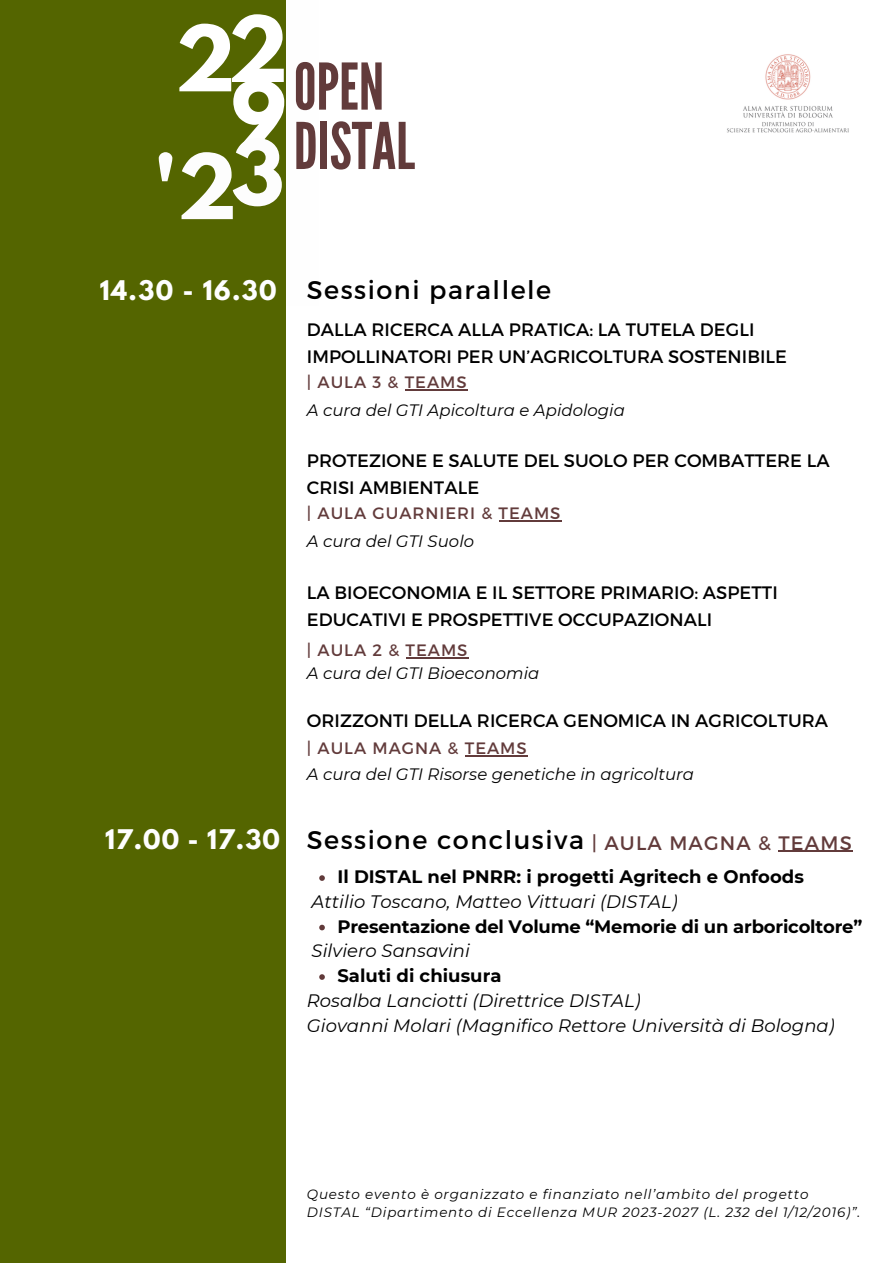
<style>
.page{position:relative;width:893px;height:1264px;background:#fff}
.page>*{position:absolute;margin:0;border:0;box-sizing:border-box;transform-origin:0 0}
.t1{font:700 80.55px "League Spartan";color:#fff}
.t2{font:700 80.1px "League Spartan";color:#fff}
.t3{font:700 79.65px "League Spartan";color:#fdfdfd}
.t4{font:64.2px "League Gothic";color:#623b3b}
.t5{font:25.5px "Montserrat";letter-spacing:.06em;color:#000}
.t6{font:700 24px "League Spartan";letter-spacing:.055em;color:#fefefe}
.t7{font:19.5px "Montserrat";letter-spacing:.06em;color:#623b3b}
.t8{font:18px/27px "Montserrat";letter-spacing:.005em;color:#000}
.t9{font:italic 18px "Montserrat";letter-spacing:.005em;color:#000}
.t10{font:700 18px "Montserrat";letter-spacing:.005em;color:#000}
.t11{font:italic 16.5px "Montserrat";letter-spacing:.005em;color:#000}
.t12{font:16.5px "Montserrat";letter-spacing:.06em;color:#623b3b}
.t13{font:italic 13.5px/18px "Montserrat";letter-spacing:.06em;color:#000}
</style>
<div class="page">
<div style="left:0;top:0;width:280px;height:1262px;background:#546500"></div>
<img style="left:727px;top:54px;width:121px;height:78px">
<div style="left:280px;top:0;width:6px;height:1262px;background:#546500"></div>
<div style="left:0;top:12px;width:280px;height:293px;background:#546500"></div>
<hr style="left:405px;top:389px;width:62px;height:1px;background:#623b3b">
<hr style="left:498px;top:520px;width:63px;height:1px;background:#623b3b">
<hr style="left:405px;top:657px;width:63px;height:1px;background:#623b3b">
<svg style="left:319px;top:875px;width:6px;height:5px"></svg>
<svg style="left:319px;top:924px;width:6px;height:6px"></svg>
<svg style="left:319px;top:974px;width:6px;height:5px"></svg>
<hr style="left:778px;top:850px;width:74px;height:2px;background:#623b3b">
<hr style="left:465px;top:755px;width:62px;height:1px;background:#623b3b">
<p class="t1" style="left:175px;top:19px;width:62px">2</p>
<p class="t1" style="left:227px;top:9px;width:62px">2</p>
<p class="t2" style="left:231px;top:74px;width:57px">9</p>
<p class="t3" style="left:231px;top:133px;width:54px">3</p>
<p class="t3" style="left:154px;top:147px;width:85px">'2</p>
<p class="t4" style="left:294px;top:50px;width:92px">OPEN</p>
<p class="t4" style="left:294px;top:109px;width:123px">DISTAL</p>
<p class="t6" style="left:100px;top:278px;width:178px">14.30 - 16.30</p>
<p class="t5" style="left:307px;top:273px;width:246px">Sessioni parallele</p>
<p class="t8" style="left:307px;top:315px;width:481px">DALLA RICERCA ALLA PRATICA: LA TUTELA DEGLI<br>IMPOLLINATORI PER UN’AGRICOLTURA SOSTENIBILE</p>
<p class="t12" style="left:307px;top:371px;width:161px">| AULA 3 &amp; TEAMS</p>
<p class="t11" style="left:307px;top:400px;width:319px">A cura del GTI Apicoltura e Apidologia</p>
<p class="t8" style="left:307px;top:446px;width:524px">PROTEZIONE E SALUTE DEL SUOLO PER COMBATTERE LA<br>CRISI AMBIENTALE</p>
<p class="t12" style="left:307px;top:502px;width:255px">| AULA GUARNIERI &amp; TEAMS</p>
<p class="t11" style="left:307px;top:531px;width:169px">A cura del GTI Suolo</p>
<p class="t8" style="left:307px;top:578px;width:472px">LA BIOECONOMIA E IL SETTORE PRIMARIO: ASPETTI<br>EDUCATIVI E PROSPETTIVE OCCUPAZIONALI</p>
<p class="t12" style="left:307px;top:639px;width:162px">| AULA 2 &amp; TEAMS</p>
<p class="t11" style="left:307px;top:662px;width:234px">A cura del GTI Bioeconomia</p>
<p class="t8" style="left:307px;top:706px;width:523px">ORIZZONTI DELLA RICERCA GENOMICA IN AGRICOLTURA</p>
<p class="t12" style="left:307px;top:737px;width:221px">| AULA MAGNA &amp; TEAMS</p>
<p class="t11" style="left:307px;top:763px;width:389px">A cura del GTI Risorse genetiche in agricoltura</p>
<p class="t6" style="left:105px;top:827px;width:176px">17.00 - 17.30</p>
<p class="t7" style="left:591px;top:830px;width:261px">| AULA MAGNA &amp; TEAMS</p>
<p class="t5" style="left:307px;top:823px;width:279px">Sessione conclusiva</p>
<p class="t10" style="left:337px;top:865px;width:468px">Il DISTAL nel PNRR: i progetti Agritech e Onfoods</p>
<p class="t10" style="left:337px;top:915px;width:526px">Presentazione del Volume “Memorie di un arboricoltore”</p>
<p class="t10" style="left:337px;top:964px;width:166px">Saluti di chiusura</p>
<p class="t9" style="left:311px;top:890px;width:367px">Attilio Toscano, Matteo Vittuari (DISTAL)</p>
<p class="t9" style="left:311px;top:939px;width:160px">Silviero Sansavini</p>
<p class="t9" style="left:307px;top:989px;width:335px">Rosalba Lanciotti (Direttrice DISTAL)</p>
<p class="t9" style="left:307px;top:1014px;width:529px">Giovanni Molari (Magnifico Rettore Università di Bologna)</p>
<p class="t13" style="left:307px;top:1185px;width:555px">Questo evento è organizzato e finanziato nell’ambito del progetto<br>DISTAL “Dipartimento di Eccellenza MUR 2023-2027 (L. 232 del 1/12/2016)”.</p>
</div>
